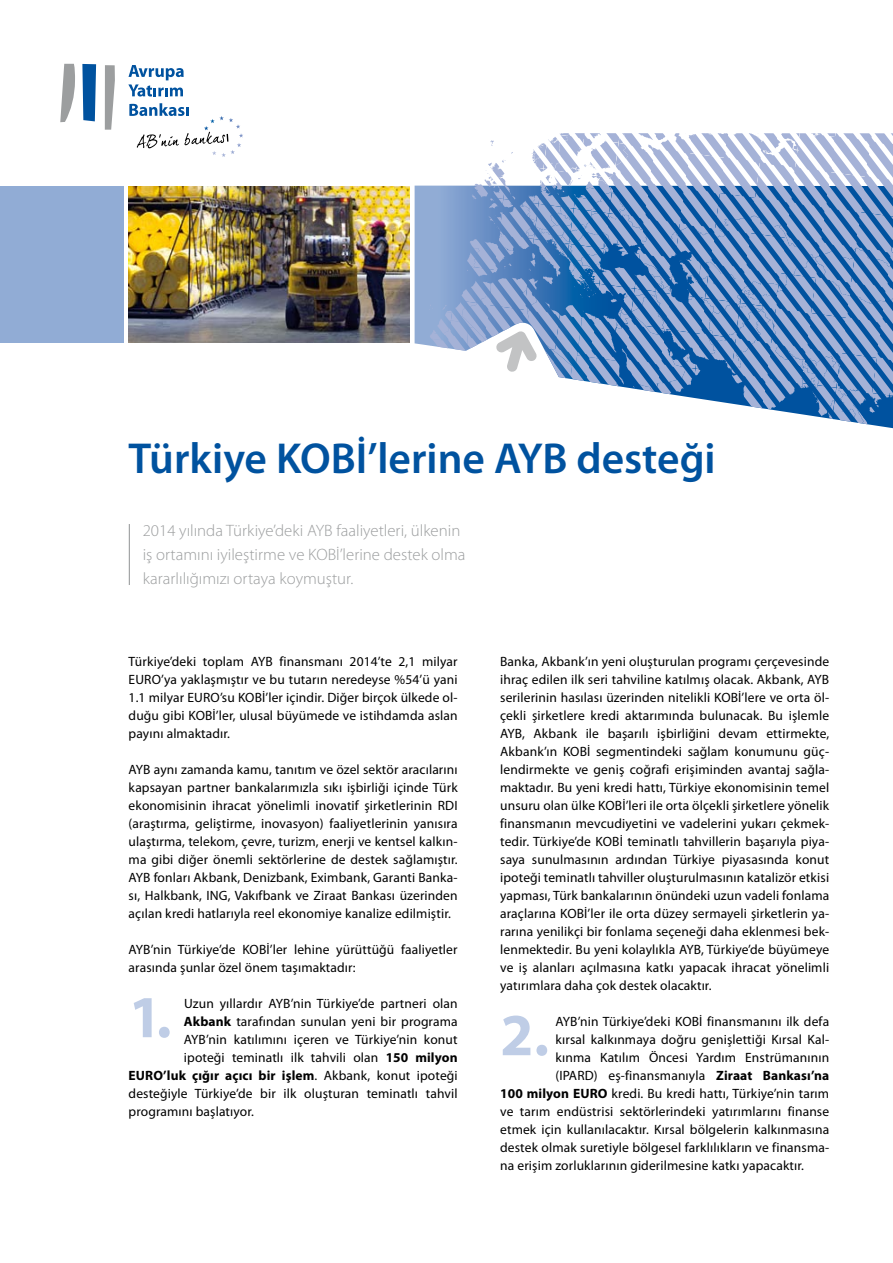
<style>
.page{position:relative;width:893px;height:1263px;background:#fff}
.page>*{position:absolute;margin:0;border:0;box-sizing:border-box;transform-origin:0 0}
.t1{font:700 60px "Myriad Pro";color:#bfcde6}
.t2{font:600 43.5px "Myriad Pro";color:#00529f}
.t3{font:300 16.5px/24px "Myriad Pro";color:#9c9e9f}
.t4{font:13.5px/18px "Myriad Pro";letter-spacing:.01em;color:#000;text-align:justify}
.t5{font:700 13.5px "Myriad Pro";letter-spacing:.01em;color:#000}
.s1{font-weight:700}
.s2{font-weight:400}
</style>
<div class="page">
<svg style="left:60px;top:64px;width:15px;height:58px"></svg>
<svg style="left:82px;top:64px;width:14px;height:57px"></svg>
<svg style="left:105px;top:65px;width:10px;height:65px"></svg>
<svg style="left:128px;top:65px;width:56px;height:32px"></svg>
<svg style="left:129px;top:103px;width:114px;height:54px"></svg>
<hr style="left:129px;top:524px;width:1px;height:61px;background:#9c9e9f">
<img style="left:129px;top:186px;width:280px;height:156px">
<div style="left:0;top:186px;width:124px;height:156px;background:#91acd5"></div>
<svg style="left:415px;top:133px;width:478px;height:295px"></svg>
<h2 class="t2" style="left:129px;top:434px;width:588px">Türkiye KOBİ’lerine AYB desteği</h2>
<p class="t3" style="left:143px;top:519px;width:324px">2014 yılında Türkiye’deki AYB faaliyetleri, ülkenin iş ortamını iyileştirme ve KOBİ’lerine destek olma kararlılığımızı ortaya koymuştur.</p>
<p class="t4" style="left:129px;top:653px;width:330px">Türkiye’deki toplam AYB finansmanı 2014’te 2,1 milyar EURO’ya yaklaşmıştır ve bu tutarın neredeyse %54’ü yani 1.1 milyar EURO’su KOBİ’ler içindir. Diğer birçok ülkede ol&shy;duğu gibi KOBİ’ler, ulusal büyümede ve istihdamda aslan payını almaktadır.</p>
<p class="t4" style="left:129px;top:761px;width:331px">AYB aynı zamanda kamu, tanıtım ve özel sektör aracılarını kapsayan partner bankalarımızla sıkı işbirliği içinde Türk ekonomisinin ihracat yönelimli inovatif şirketlerinin RDI (araştırma, geliştirme, inovasyon) faaliyetlerinin yanısıra ulaştırma, telekom, çevre, turizm, enerji ve kentsel kalkın&shy;ma gibi diğer önemli sektörlerine de destek sağlamıştır.<br>AYB fonları Akbank, Denizbank, Eximbank, Garanti Banka&shy;sı, Halkbank, ING, Vakıfbank ve Ziraat Bankası üzerinden açılan kredi hatlarıyla reel ekonomiye kanalize edilmiştir.</p>
<p class="t4" style="left:129px;top:941px;width:330px">AYB’nin Türkiye’de KOBİ’ler lehine yürüttüğü faaliyetler arasında şunlar özel önem taşımaktadır:</p>
<h1 class="t1" style="left:129px;top:983px;width:44px">1.</h1>
<p class="t4" style="left:184px;top:995px;width:275px">Uzun yıllardır AYB’nin Türkiye’de partneri olan</p>
<p class="t4" style="left:184px;top:1013px;width:275px"><span class="s1">Akbank</span> tarafından sunulan yeni bir programa</p>
<p class="t4" style="left:184px;top:1031px;width:275px">AYB’nin katılımını içeren ve Türkiye’nin konut</p>
<p class="t4" style="left:184px;top:1049px;width:275px">ipoteği teminatlı ilk tahvili olan <span class="s1">150 milyon</span></p>
<p class="t5" style="left:129px;top:1068px;width:330px">EURO’luk çığır açıcı bir işlem<span class="s2">. Akbank, konut ipoteği</span></p>
<p class="t4" style="left:129px;top:1085px;width:331px">desteğiyle Türkiye’de bir ilk oluşturan teminatlı tahvil</p>
<p class="t4" style="left:129px;top:1103px;width:127px">programını başlatıyor.</p>
<p class="t4" style="left:500px;top:653px;width:331px">Banka, Akbank’ın yeni oluşturulan programı çerçevesinde ihraç edilen ilk seri tahviline katılmış olacak. Akbank, AYB serilerinin hasılası üzerinden nitelikli KOBİ’lere ve orta öl&shy;çekli şirketlere kredi aktarımında bulunacak. Bu işlemle AYB, Akbank ile başarılı işbirliğini devam ettirmekte, Akbank’ın KOBİ segmentindeki sağlam konumunu güç&shy;lendirmekte ve geniş coğrafi erişiminden avantaj sağla&shy;maktadır. Bu yeni kredi hattı, Türkiye ekonomisinin temel unsuru olan ülke KOBİ’leri ile orta ölçekli şirketlere yönelik finansmanın mevcudiyetini ve vadelerini yukarı çekmek&shy;tedir. Türkiye’de KOBİ teminatlı tahvillerin başarıyla piya&shy;saya sunulmasının ardından Türkiye piyasasında konut ipoteği teminatlı tahviller oluşturulmasının katalizör etkisi yapması, Türk bankalarının önündeki uzun vadeli fonlama araçlarına KOBİ’ler ile orta düzey sermayeli şirketlerin ya&shy;rarına yenilikçi bir fonlama seçeneği daha eklenmesi bek&shy;lenmektedir. Bu yeni kolaylıkla AYB, Türkiye’de büyümeye ve iş alanları açılmasına katkı yapacak ihracat yönelimli yatırımlara daha çok destek olacaktır.</p>
<h1 class="t1" style="left:500px;top:1001px;width:50px">2.</h1>
<p class="t4" style="left:556px;top:1013px;width:275px">AYB’nin Türkiye’deki KOBİ finansmanını ilk defa</p>
<p class="t4" style="left:555px;top:1031px;width:275px">kırsal kalkınmaya doğru genişlettiği Kırsal Kal-</p>
<p class="t4" style="left:555px;top:1049px;width:275px">kınma Katılım Öncesi Yardım Enstrümanının</p>
<p class="t4" style="left:555px;top:1067px;width:275px">(IPARD) eş-finansmanıyla <span class="s1">Ziraat Bankası’na</span></p>
<p class="t4" style="left:500px;top:1085px;width:330px"><span class="s1">100 milyon EURO</span> kredi. Bu kredi hattı, Türkiye’nin tarım</p>
<p class="t4" style="left:500px;top:1103px;width:331px">ve tarım endüstrisi sektörlerindeki yatırımlarını finanse</p>
<p class="t4" style="left:500px;top:1121px;width:331px">etmek için kullanılacaktır. Kırsal bölgelerin kalkınmasına</p>
<p class="t4" style="left:500px;top:1139px;width:331px">destek olmak suretiyle bölgesel farklılıkların ve finansma-</p>
<p class="t4" style="left:500px;top:1157px;width:305px">na erişim zorluklarının giderilmesine katkı yapacaktır.</p>
</div>
